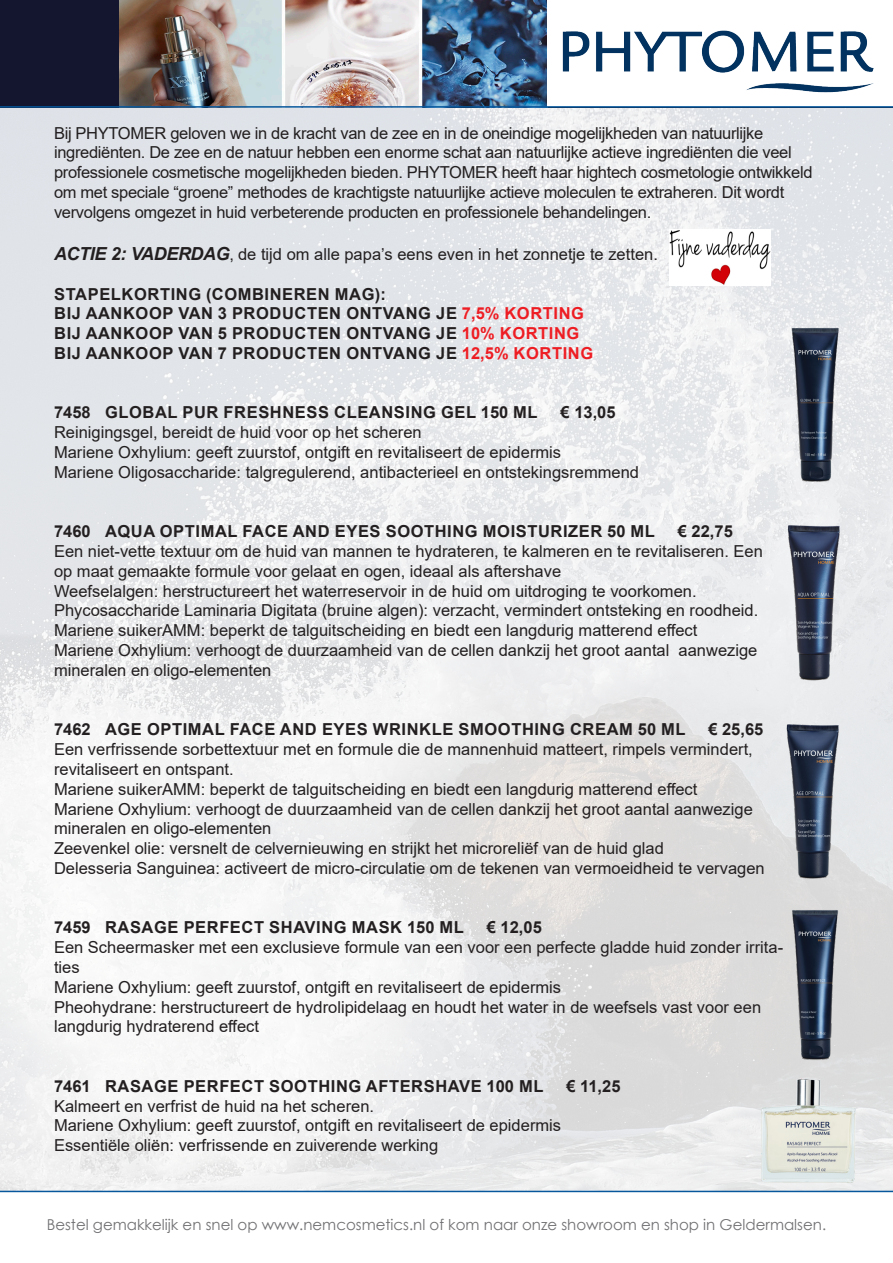
<style>
.page{position:relative;width:893px;height:1263px;background:#fff}
.page>*{position:absolute;margin:0;border:0;box-sizing:border-box;transform-origin:0 0}
.t1{font:16.5px/19.8px "Arial";color:#231f20}
.t2{font:16.5px "Arial";letter-spacing:-.02em;color:#231f20}
.t3{font:700 16.5px "Arial";letter-spacing:.035em;color:#231f20}
.Basisalinea{font:15px "Century Gothic";color:#717174}
.s1{font-weight:700;font-style:italic;font-size:18px}
.s2{color:#ee1d23}
</style>
<div class="page">
<img style="left:0;top:108px;width:893px;height:1083px">
<hr style="left:0;top:1191px;width:893px;height:1px;background:#06579c">
<div style="left:0;top:0;width:893px;height:108px;background:#14152e"></div>
<img style="left:120px;top:0;width:427px;height:106px">
<div style="left:547px;top:0;width:346px;height:106px;background:#fff"></div>
<hr style="left:0;top:106px;width:893px;height:2px;background:#06579c">
<img style="left:562px;top:30px;width:312px;height:63px">
<img style="left:785px;top:320px;width:61px;height:171px">
<img style="left:790px;top:904px;width:49px;height:158px">
<img style="left:781px;top:520px;width:62px;height:167px">
<img style="left:757px;top:1073px;width:107px;height:114px">
<img style="left:786px;top:721px;width:53px;height:164px">
<img style="left:669px;top:230px;width:102px;height:55px">
<p class="t2" style="left:54px;top:121px;width:711px">Bij PHYTOMER geloven we in de kracht van de zee en in de oneindige mogelijkheden van natuurlijke</p>
<p class="t2" style="left:54px;top:141px;width:739px">ingrediënten. De zee en de natuur hebben een enorme schat aan natuurlijke actieve ingrediënten die veel</p>
<p class="t2" style="left:54px;top:161px;width:760px">professionele cosmetische mogelijkheden bieden. PHYTOMER heeft haar hightech cosmetologie ontwikkeld</p>
<p class="t2" style="left:54px;top:181px;width:732px">om met speciale “groene” methodes de krachtigste natuurlijke actieve moleculen te extraheren. Dit wordt</p>
<p class="t2" style="left:54px;top:201px;width:599px">vervolgens omgezet in huid verbeterende producten en professionele behandelingen.</p>
<p class="t1" style="left:54px;top:244px;width:605px"><span class="s1">ACTIE 2: VADERDAG</span>, de tijd om alle papa’s eens even in het zonnetje te zetten.</p>
<p class="t3" style="left:54px;top:282px;width:333px">STAPELKORTING (COMBINEREN MAG):</p>
<p class="t3" style="left:54px;top:302px;width:531px">BIJ AANKOOP VAN 3 PRODUCTEN ONTVANG JE <span class="s2">7,5% KORTING</span></p>
<p class="t3" style="left:54px;top:322px;width:527px">BIJ AANKOOP VAN 5 PRODUCTEN ONTVANG JE <span class="s2">10% KORTING</span></p>
<p class="t3" style="left:54px;top:342px;width:540px">BIJ AANKOOP VAN 7 PRODUCTEN ONTVANG JE <span class="s2">12,5% KORTING</span></p>
<p class="t3" style="left:54px;top:401px;width:485px">7458 GLOBAL PUR FRESHNESS CLEANSING GEL 150 ML</p>
<p class="t3" style="left:561px;top:401px;width:57px">€ 13,05</p>
<p class="t1" style="left:54px;top:422px;width:369px">Reinigingsgel, bereidt de huid voor op het scheren</p>
<p class="t1" style="left:54px;top:442px;width:509px">Mariene Oxhylium: geeft zuurstof, ontgift en revitaliseert de epidermis</p>
<p class="t1" style="left:54px;top:462px;width:587px">Mariene Oligosaccharide: talgregulerend, antibacterieel en ontstekingsremmend</p>
<p class="t3" style="left:54px;top:520px;width:602px">7460 AQUA OPTIMAL FACE AND EYES SOOTHING MOISTURIZER 50 ML</p>
<p class="t3" style="left:678px;top:520px;width:57px">€ 22,75</p>
<p class="t1" style="left:54px;top:541px;width:710px">Een niet-vette textuur om de huid van mannen te hydrateren, te kalmeren en te revitaliseren. Een op maat gemaakte formule voor gelaat en ogen, ideaal als aftershave</p>
<p class="t1" style="left:54px;top:581px;width:644px">Weefselalgen: herstructureert het waterreservoir in de huid om uitdroging te voorkomen.</p>
<p class="t1" style="left:54px;top:601px;width:706px">Phycosaccharide Laminaria Digitata (bruine algen): verzacht, vermindert ontsteking en roodheid.</p>
<p class="t1" style="left:54px;top:620px;width:645px">Mariene suikerAMM: beperkt de talguitscheiding en biedt een langdurig matterend effect</p>
<p class="t1" style="left:54px;top:640px;width:705px">Mariene Oxhylium: verhoogt de duurzaamheid van de cellen dankzij het groot aantal aanwezige mineralen en oligo-elementen</p>
<p class="t3" style="left:54px;top:718px;width:633px">7462 AGE OPTIMAL FACE AND EYES WRINKLE SMOOTHING CREAM 50 ML</p>
<p class="t3" style="left:708px;top:718px;width:57px">€ 25,65</p>
<p class="t1" style="left:54px;top:739px;width:700px">Een verfrissende sorbettextuur met en formule die de mannenhuid matteert, rimpels vermindert, revitaliseert en ontspant.</p>
<p class="t1" style="left:54px;top:779px;width:645px">Mariene suikerAMM: beperkt de talguitscheiding en biedt een langdurig matterend effect</p>
<p class="t1" style="left:54px;top:799px;width:700px">Mariene Oxhylium: verhoogt de duurzaamheid van de cellen dankzij het groot aantal aanwezige mineralen en oligo-elementen</p>
<p class="t1" style="left:54px;top:838px;width:611px">Zeevenkel olie: versnelt de celvernieuwing en strijkt het microreliëf van de huid glad</p>
<p class="t1" style="left:54px;top:858px;width:712px">Delesseria Sanguinea: activeert de micro-circulatie om de tekenen van vermoeidheid te vervagen</p>
<p class="t3" style="left:54px;top:916px;width:411px">7459 RASAGE PERFECT SHAVING MASK 150 ML</p>
<p class="t3" style="left:487px;top:916px;width:57px">€ 12,05</p>
<p class="t1" style="left:54px;top:937px;width:731px">Een Scheermasker met een exclusieve formule van een voor een perfecte gladde huid zonder irrita&shy;ties</p>
<p class="t1" style="left:54px;top:977px;width:509px">Mariene Oxhylium: geeft zuurstof, ontgift en revitaliseert de epidermis</p>
<p class="t1" style="left:54px;top:997px;width:709px">Pheohydrane: herstructureert de hydrolipidelaag en houdt het water in de weefsels vast voor een langdurig hydraterend effect</p>
<p class="t3" style="left:54px;top:1074px;width:491px">7461 RASAGE PERFECT SOOTHING AFTERSHAVE 100 ML</p>
<p class="t3" style="left:566px;top:1074px;width:56px">€ 11,25</p>
<p class="t1" style="left:54px;top:1096px;width:322px">Kalmeert en verfrist de huid na het scheren.</p>
<p class="t1" style="left:54px;top:1115px;width:509px">Mariene Oxhylium: geeft zuurstof, ontgift en revitaliseert de epidermis</p>
<p class="t1" style="left:54px;top:1135px;width:386px">Essentiële oliën: verfrissende en zuiverende werking</p>
<p class="Basisalinea" style="left:47px;top:1214px;width:781px">Bestel gemakkelijk en snel op www.nemcosmetics.nl of kom naar onze showroom en shop in Geldermalsen.</p>
</div>
